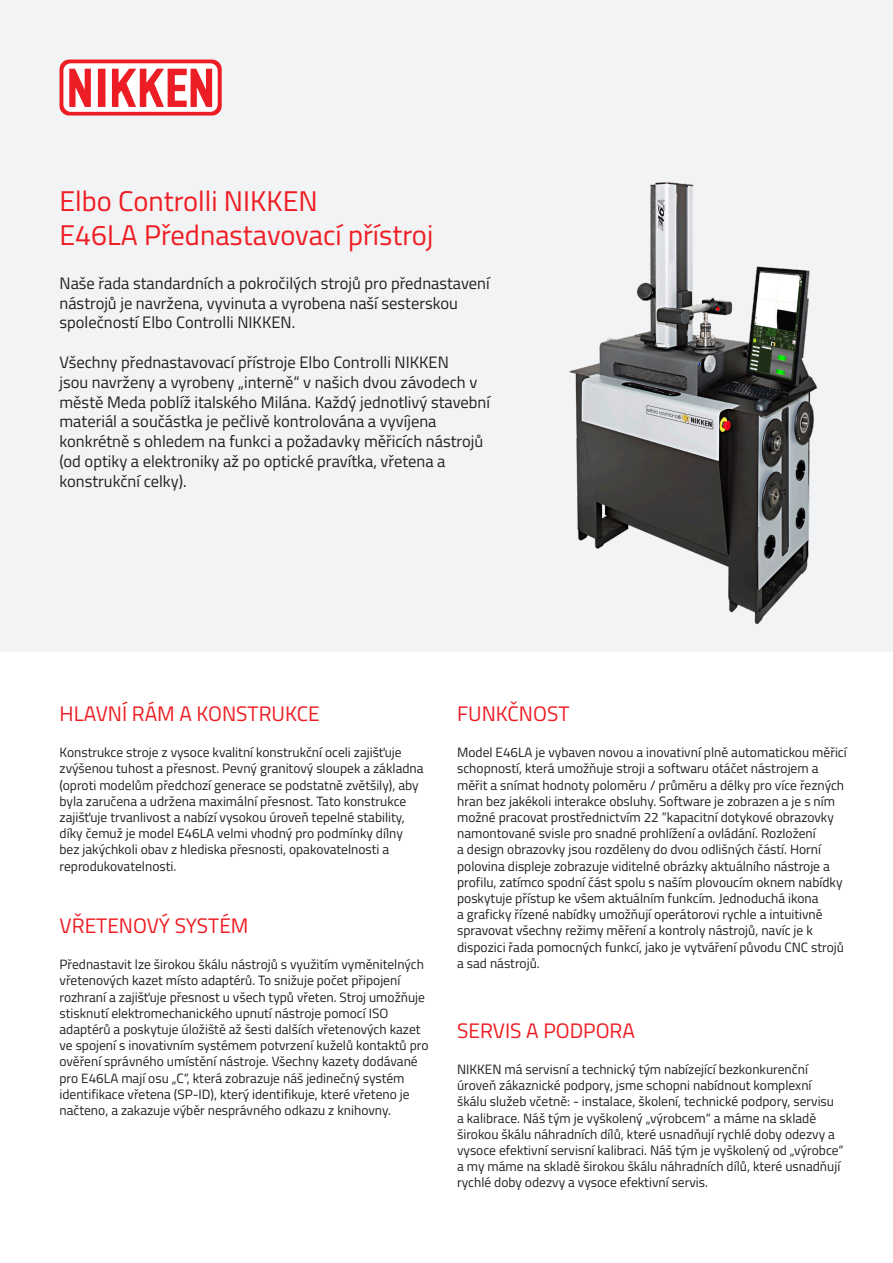
<style>
.page{position:relative;width:893px;height:1263px;background:#fff}
.page>*{position:absolute;margin:0;border:0;box-sizing:border-box;transform-origin:0 0}
.t1{font:28.5px "Titillium Web";color:#ee1d23}
.t2{font:21px "Titillium Web";color:#ee1d23}
.t3{font:16.5px/19.8px "Titillium Web";color:#231f20}
.t4{font:13.5px/16.2px "Titillium Web";color:#231f20}
</style>
<div class="page">
<div style="left:0;top:0;width:893px;height:651px;background:#f2f3f4"></div>
<svg style="left:60px;top:60px;width:162px;height:56px"></svg>
<img style="left:569px;top:182px;width:249px;height:443px">
<p class="t1" style="left:60px;top:180px;width:260px">Elbo Controlli NIKKEN</p>
<p class="t1" style="left:60px;top:214px;width:375px">E46LA Přednastavovací přístroj</p>
<p class="t3" style="left:60px;top:272px;width:432px">Naše řada standardních a pokročilých strojů pro přednastavení nástrojů je navržena, vyvinuta a vyrobena naší sesterskou společností Elbo Controlli NIKKEN.</p>
<p class="t3" style="left:60px;top:351px;width:432px">Všechny přednastavovací přístroje Elbo Controlli NIKKEN<br>jsou navrženy a vyrobeny „interně“ v našich dvou závodech v městě Meda poblíž italského Milána. Každý jednotlivý stavební materiál a součástka je pečlivě kontrolována a vyvíjena konkrétně s ohledem na funkci a požadavky měřicích nástrojů (od optiky a elektroniky až po optické pravítka, vřetena a konstrukční celky).</p>
<p class="t2" style="left:60px;top:698px;width:262px">HLAVNÍ RÁM A KONSTRUKCE</p>
<p class="t4" style="left:60px;top:744px;width:366px">Konstrukce stroje z vysoce kvalitní konstrukční oceli zajišťuje zvýšenou tuhost a přesnost. Pevný granitový sloupek a základna (oproti modelům předchozí generace se podstatně zvětšily), aby byla zaručena a udržena maximální přesnost. Tato konstrukce zajišťuje trvanlivost a nabízí vysokou úroveň tepelné stability, díky čemuž je model E46LA velmi vhodný pro podmínky dílny bez jakýchkoli obav z hlediska přesnosti, opakovatelnosti a reprodukovatelnosti.</p>
<p class="t2" style="left:60px;top:910px;width:191px">VŘETENOVÝ SYSTÉM</p>
<p class="t4" style="left:60px;top:955px;width:370px">Přednastavit lze širokou škálu nástrojů s využitím vyměnitelných vřetenových kazet místo adaptérů. To snižuje počet připojení rozhraní a zajišťuje přesnost u všech typů vřeten. Stroj umožňuje stisknutí elektromechanického upnutí nástroje pomocí ISO adaptérů a poskytuje úložiště až šesti dalších vřetenových kazet ve spojení s inovativním systémem potvrzení kuželů kontaktů pro ověření správného umístění nástroje. Všechny kazety dodávané pro E46LA mají osu „C“, která zobrazuje náš jedinečný systém identifikace vřetena (SP-ID), který identifikuje, které vřeteno je načteno, a zakazuje výběr nesprávného odkazu z knihovny.</p>
<p class="t2" style="left:457px;top:698px;width:114px">FUNKČNOST</p>
<p class="t4" style="left:457px;top:744px;width:391px">Model E46LA je vybaven novou a inovativní plně automatickou měřicí schopností, která umožňuje stroji a softwaru otáčet nástrojem a měřit a snímat hodnoty poloměru / průměru a délky pro více řezných hran bez jakékoli interakce obsluhy. Software je zobrazen a je s ním možné pracovat prostřednictvím 22 ”kapacitní dotykové obrazovky namontované svisle pro snadné prohlížení a ovládání. Rozložení<br>a design obrazovky jsou rozděleny do dvou odlišných částí. Horní polovina displeje zobrazuje viditelné obrázky aktuálního nástroje a profilu, zatímco spodní část spolu s naším plovoucím oknem nabídky poskytuje přístup ke všem aktuálním funkcím. Jednoduchá ikona<br>a graficky řízené nabídky umožňují operátorovi rychle a intuitivně spravovat všechny režimy měření a kontroly nástrojů, navíc je k dispozici řada pomocných funkcí, jako je vytváření původu CNC strojů a sad nástrojů.</p>
<p class="t2" style="left:457px;top:1015px;width:179px">SERVIS A PODPORA</p>
<p class="t4" style="left:457px;top:1060px;width:388px">NIKKEN má servisní a technický tým nabízející bezkonkurenční úroveň zákaznické podpory, jsme schopni nabídnout komplexní škálu služeb včetně: - instalace, školení, technické podpory, servisu a kalibrace. Náš tým je vyškolený „výrobcem“ a máme na skladě širokou škálu náhradních dílů, které usnadňují rychlé doby odezvy a vysoce efektivní servisní kalibraci. Náš tým je vyškolený od „výrobce“ a my máme na skladě širokou škálu náhradních dílů, které usnadňují rychlé doby odezvy a vysoce efektivní servis.</p>
</div>
